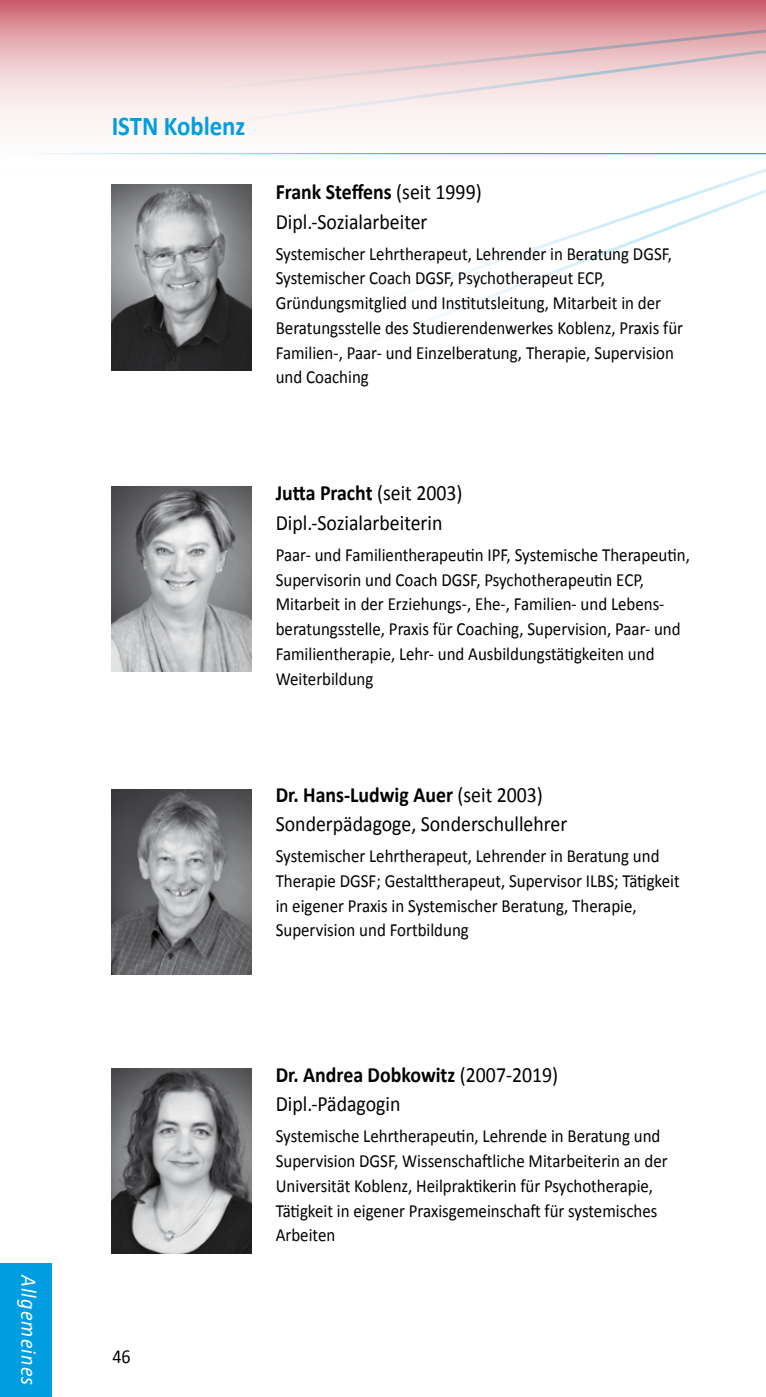
<style>
.page{position:relative;width:766px;height:1397px;background:#fff}
.page>*{position:absolute;margin:0;border:0;box-sizing:border-box;transform-origin:0 0}
.t1{font:700 27.22px "Calibri";color:#009ee0;scale:.91 1}
.t2{font:italic 22.28px "Calibri";letter-spacing:.055em;color:#fff;scale:.91 1}
.t3{font:21.82px/29.2px "Calibri";color:#000;scale:.91 1}
.t4{font:19.8px "Calibri";color:#000;scale:.91 1}
.t5{font:18.45px/24.8px "Calibri";color:#000;scale:.91 1}
.s1{font-weight:700}
</style>
<div class="page">
<svg style="left:0;top:0;width:765px;height:26px;background:#d27480"></svg>
<svg style="left:0;top:26px;width:765px;height:129px"></svg>
<svg style="left:111px;top:188px;width:654px;height:310px"></svg>
<hr style="left:0;top:153px;width:765px;height:1px;background:#fff">
<img style="left:112px;top:185px;width:139px;height:185px">
<img style="left:112px;top:486px;width:139px;height:185px">
<img style="left:112px;top:789px;width:139px;height:185px">
<img style="left:112px;top:1068px;width:139px;height:185px">
<div style="left:0;top:1263px;width:51px;height:134px;background:#009ee0"></div>
<p class="t2" style="left:43px;top:1275px;width:123px;rotate:90deg">Allgemeines</p>
<h1 class="t1" style="left:112px;top:109px;width:148px">ISTN Koblenz</h1>
<p class="t3" style="left:276px;top:176px;width:228px"><span class="s1">Frank Steffens</span> (seit 1999)<br>Dipl.-Sozialarbeiter</p>
<p class="t5" style="left:276px;top:240px;width:449px">Systemischer Lehrtherapeut, Lehrender in Beratung DGSF, Systemischer Coach DGSF, Psychotherapeut ECP, Gründungsmitglied und Institutsleitung, Mitarbeit in der Beratungsstelle des Studierendenwerkes Koblenz, Praxis für Familien-, Paar- und Einzelberatung, Therapie, Supervision und Coaching</p>
<p class="t3" style="left:276px;top:478px;width:207px"><span class="s1">Jutta Pracht</span> (seit 2003)<br>Dipl.-Sozialarbeiterin</p>
<p class="t5" style="left:276px;top:541px;width:456px">Paar- und Familientherapeutin IPF, Systemische Therapeutin, Supervisorin und Coach DGSF, Psychotherapeutin ECP, Mitarbeit in der Erziehungs-, Ehe-, Familien- und Lebens&shy;beratungsstelle, Praxis für Coaching, Supervision, Paar- und Familientherapie, Lehr- und Ausbildungstätigkeiten und Weiterbildung</p>
<p class="t3" style="left:276px;top:779px;width:322px"><span class="s1">Dr. Hans-Ludwig Auer</span> (seit 2003)<br>Sonderpädagoge, Sonderschullehrer</p>
<p class="t5" style="left:276px;top:843px;width:445px">Systemischer Lehrtherapeut, Lehrender in Beratung und Therapie DGSF; Gestalttherapeut, Supervisor ILBS; Tätigkeit in eigener Praxis in Systemischer Beratung, Therapie, Supervision und Fortbildung</p>
<p class="t4" style="left:112px;top:1344px;width:22px">46</p>
<p class="t3" style="left:276px;top:1059px;width:312px"><span class="s1">Dr. Andrea Dobkowitz</span> (2007-2019)<br>Dipl.-Pädagogin</p>
<p class="t5" style="left:276px;top:1123px;width:432px">Systemische Lehrtherapeutin, Lehrende in Beratung und Supervision DGSF, Wissenschaftliche Mitarbeiterin an der Universität Koblenz, Heilpraktikerin für Psychotherapie, Tätigkeit in eigener Praxisgemeinschaft für systemisches Arbeiten</p>
</div>
